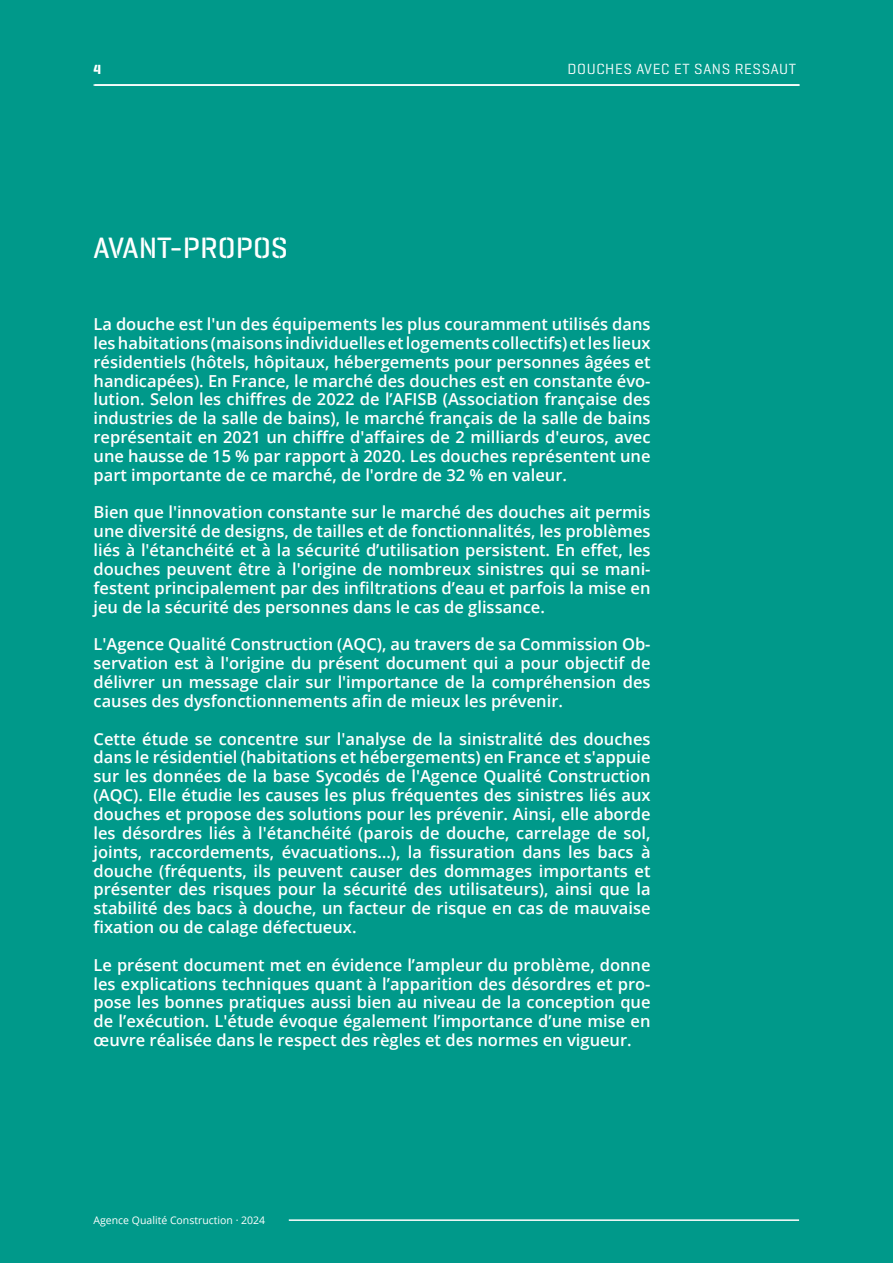
<style>
.page{position:relative;width:893px;height:1263px;background:#00998a}
.page>*{position:absolute;margin:0;border:0;box-sizing:border-box;transform-origin:0 0}
.t1{font:500 30px "Geogrotesque Stencil B";color:#fff}
.t2{font:600 16.5px/18.9px "Open Sans";color:#fff;text-align:justify}
.t3{font:15px "Geogrotesque Stencil A";letter-spacing:.04em;color:#fff}
.t4{font:700 13.5px "Geogrotesque Stencil A";color:#fff}
.t5{font:10.5px "Open Sans";color:#fff}
</style>
<div class="page">
<hr style="left:94px;top:84px;width:705px;height:2px;background:#fff">
<hr style="left:289px;top:1219px;width:510px;height:2px;background:#fff">
<p class="t4" style="left:94px;top:61px;width:9px">4</p>
<p class="t3" style="left:568px;top:60px;width:230px">DOUCHES AVEC ET SANS RESSAUT</p>
<h1 class="t1" style="left:94px;top:229px;width:196px">AVANT-PROPOS</h1>
<p class="t2" style="left:94px;top:314px;width:559px">La douche est l'un des équipements les plus couramment utilisés dans les habitations (maisons individuelles et logements collectifs) et les lieux résidentiels (hôtels, hôpitaux, hébergements pour personnes âgées et handicapées). En France, le marché des douches est en constante évo&shy;lution. Selon les chiffres de 2022 de l’AFISB (Association française des industries de la salle de bains), le marché français de la salle de bains représentait en 2021 un chiffre d'affaires de 2 milliards d'euros, avec une hausse de 15 % par rapport à 2020. Les douches représentent une part importante de ce marché, de l'ordre de 32 % en valeur.</p>
<p class="t2" style="left:94px;top:503px;width:559px">Bien que l'innovation constante sur le marché des douches ait permis une diversité de designs, de tailles et de fonctionnalités, les problèmes liés à l'étanchéité et à la sécurité d’utilisation persistent. En effet, les douches peuvent être à l'origine de nombreux sinistres qui se mani&shy;festent principalement par des infiltrations d’eau et parfois la mise en jeu de la sécurité des personnes dans le cas de glissance.</p>
<p class="t2" style="left:94px;top:635px;width:559px">L'Agence Qualité Construction (AQC), au travers de sa Commission Ob&shy;servation est à l'origine du présent document qui a pour objectif de délivrer un message clair sur l'importance de la compréhension des causes des dysfonctionnements afin de mieux les prévenir.</p>
<p class="t2" style="left:94px;top:729px;width:559px">Cette étude se concentre sur l'analyse de la sinistralité des douches dans le résidentiel (habitations et hébergements) en France et s'appuie sur les données de la base Sycodés de l'Agence Qualité Construction (AQC). Elle étudie les causes les plus fréquentes des sinistres liés aux douches et propose des solutions pour les prévenir. Ainsi, elle aborde les désordres liés à l'étanchéité (parois de douche, carrelage de sol, joints, raccordements, évacuations…), la fissuration dans les bacs à douche (fréquents, ils peuvent causer des dommages importants et présenter des risques pour la sécurité des utilisateurs), ainsi que la stabilité des bacs à douche, un facteur de risque en cas de mauvaise fixation ou de calage défectueux.</p>
<p class="t2" style="left:94px;top:955px;width:559px">Le présent document met en évidence l’ampleur du problème, donne les explications techniques quant à l’apparition des désordres et pro&shy;pose les bonnes pratiques aussi bien au niveau de la conception que de l’exécution. L'étude évoque également l’importance d’une mise en œuvre réalisée dans le respect des règles et des normes en vigueur.</p>
<p class="t5" style="left:94px;top:1212px;width:173px">Agence Qualité Construction · 2024</p>
</div>
